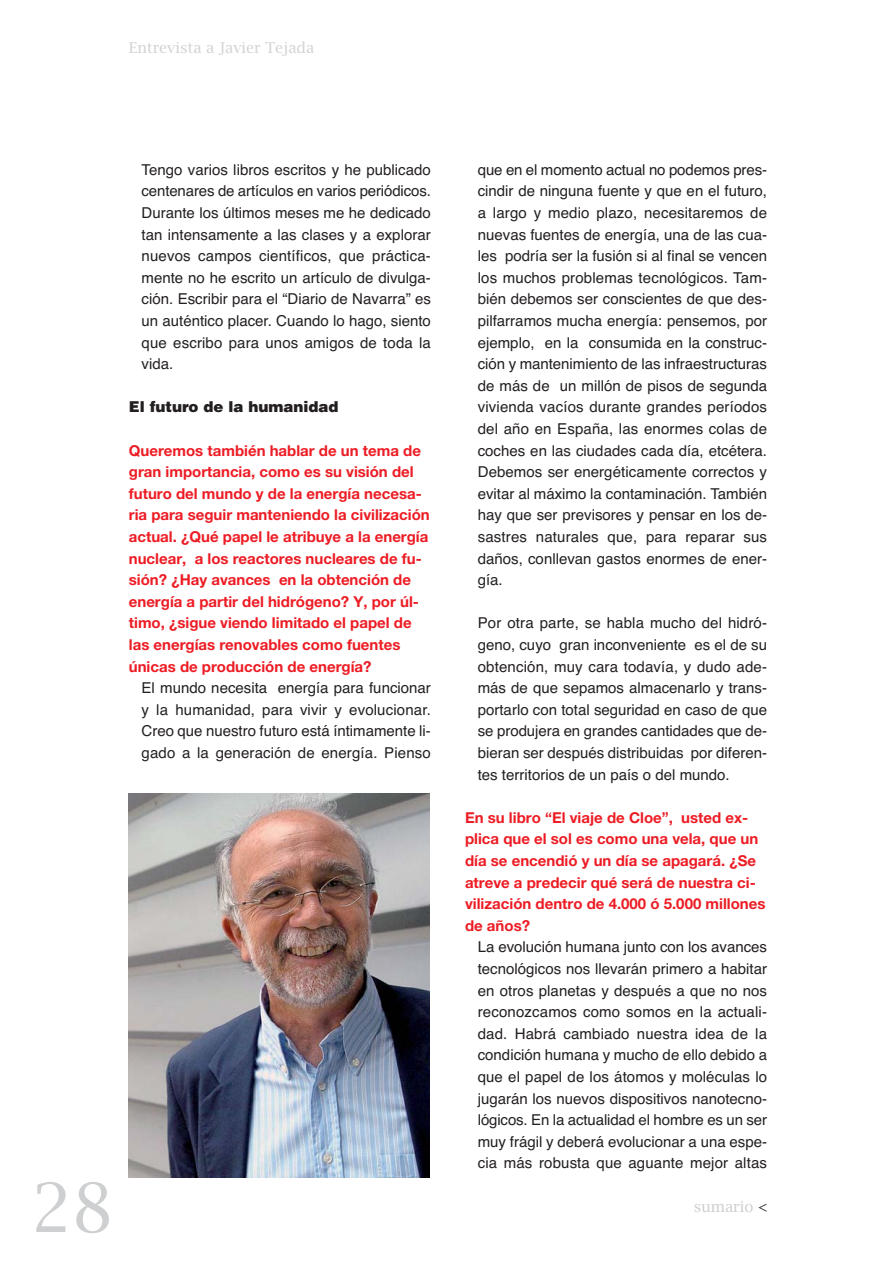
<style>
.page{position:relative;width:894px;height:1261px;background:#fff}
.page>*{position:absolute;margin:0;border:0;box-sizing:border-box;transform-origin:0 0}
.t1{font:67.65px "Lucida Bright";color:#cdcfd0}
.t2{font:15px/21.6px "Helvetica";color:#231f20;text-align:justify}
.t3{font:700 15px/21.6px "Helvetica Neue";color:#ed1c24}
.t4{font:15px "Lucida Bright";color:#d1d3d4}
.t5{font:900 15px "Helvetica";color:#231f20}
.t6{font:15px "Lucida Bright";color:#cdcfd0}
.s1{color:#231f20}
</style>
<div class="page">
<img style="left:129px;top:794px;width:301px;height:384px">
<p class="t4" style="left:129px;top:42px;width:187px">Entrevista a Javier Tejada</p>
<p class="t2" style="left:142px;top:160px;width:291px">Tengo varios libros escritos y he publicado centenares de artículos en varios periódicos.<br>Durante los últimos meses me he dedicado tan intensamente a las clases y a explorar nuevos campos científicos, que práctica&shy;mente no he escrito un artículo de divulga&shy;ción. Escribir para el “Diario de Navarra” es un auténtico placer. Cuando lo hago, siento que escribo para unos amigos de toda la vida.</p>
<p class="t5" style="left:129px;top:402px;width:211px">El futuro de la humanidad</p>
<p class="t3" style="left:129px;top:441px;width:302px">Queremos también hablar de un tema de gran importancia, como es su visión del futuro del mundo y de la energía necesa&shy;ria para seguir manteniendo la civilización actual. ¿Qué papel le atribuye a la energía nuclear, a los reactores nucleares de fu&shy;sión? ¿Hay avances en la obtención de energía a partir del hidrógeno? Y, por úl&shy;timo, ¿sigue viendo limitado el papel de las energías renovables como fuentes únicas de producción de energía?</p>
<p class="t2" style="left:142px;top:678px;width:291px">El mundo necesita energía para funcionar y la humanidad, para vivir y evolucionar.<br>Creo que nuestro futuro está íntimamente li&shy;gado a la generación de energía. Pienso</p>
<h1 class="t1" style="left:31px;top:1180px;width:84px">28</h1>
<p class="t2" style="left:477px;top:160px;width:291px">que en el momento actual no podemos pres&shy;cindir de ninguna fuente y que en el futuro, a largo y medio plazo, necesitaremos de nuevas fuentes de energía, una de las cua&shy;les podría ser la fusión si al final se vencen los muchos problemas tecnológicos. Tam&shy;bién debemos ser conscientes de que des&shy;pilfarramos mucha energía: pensemos, por ejemplo, en la consumida en la construc&shy;ción y mantenimiento de las infraestructuras de más de un millón de pisos de segunda vivienda vacíos durante grandes períodos del año en España, las enormes colas de coches en las ciudades cada día, etcétera.<br>Debemos ser energéticamente correctos y evitar al máximo la contaminación. También hay que ser previsores y pensar en los de&shy;sastres naturales que, para reparar sus daños, conllevan gastos enormes de ener&shy;gía.</p>
<p class="t2" style="left:477px;top:614px;width:291px">Por otra parte, se habla mucho del hidró&shy;geno, cuyo gran inconveniente es el de su obtención, muy cara todavía, y dudo ade&shy;más de que sepamos almacenarlo y trans&shy;portarlo con total seguridad en caso de que se produjera en grandes cantidades que de&shy;bieran ser después distribuidas por diferen&shy;tes territorios de un país o del mundo.</p>
<p class="t3" style="left:465px;top:808px;width:302px">En su libro “El viaje de Cloe”, usted ex&shy;plica que el sol es como una vela, que un día se encendió y un día se apagará. ¿Se atreve a predecir qué será de nuestra ci&shy;vilización dentro de 4.000 ó 5.000 millones de años?</p>
<p class="t2" style="left:477px;top:938px;width:291px">La evolución humana junto con los avances tecnológicos nos llevarán primero a habitar en otros planetas y después a que no nos reconozcamos como somos en la actuali&shy;dad. Habrá cambiado nuestra idea de la condición humana y mucho de ello debido a que el papel de los átomos y moléculas lo jugarán los nuevos dispositivos nanotecno&shy;lógicos. En la actualidad el hombre es un ser muy frágil y deberá evolucionar a una espe&shy;cia más robusta que aguante mejor altas</p>
<p class="t6" style="left:693px;top:1200px;width:75px">sumario <span class="s1">&lt;</span></p>
</div>
